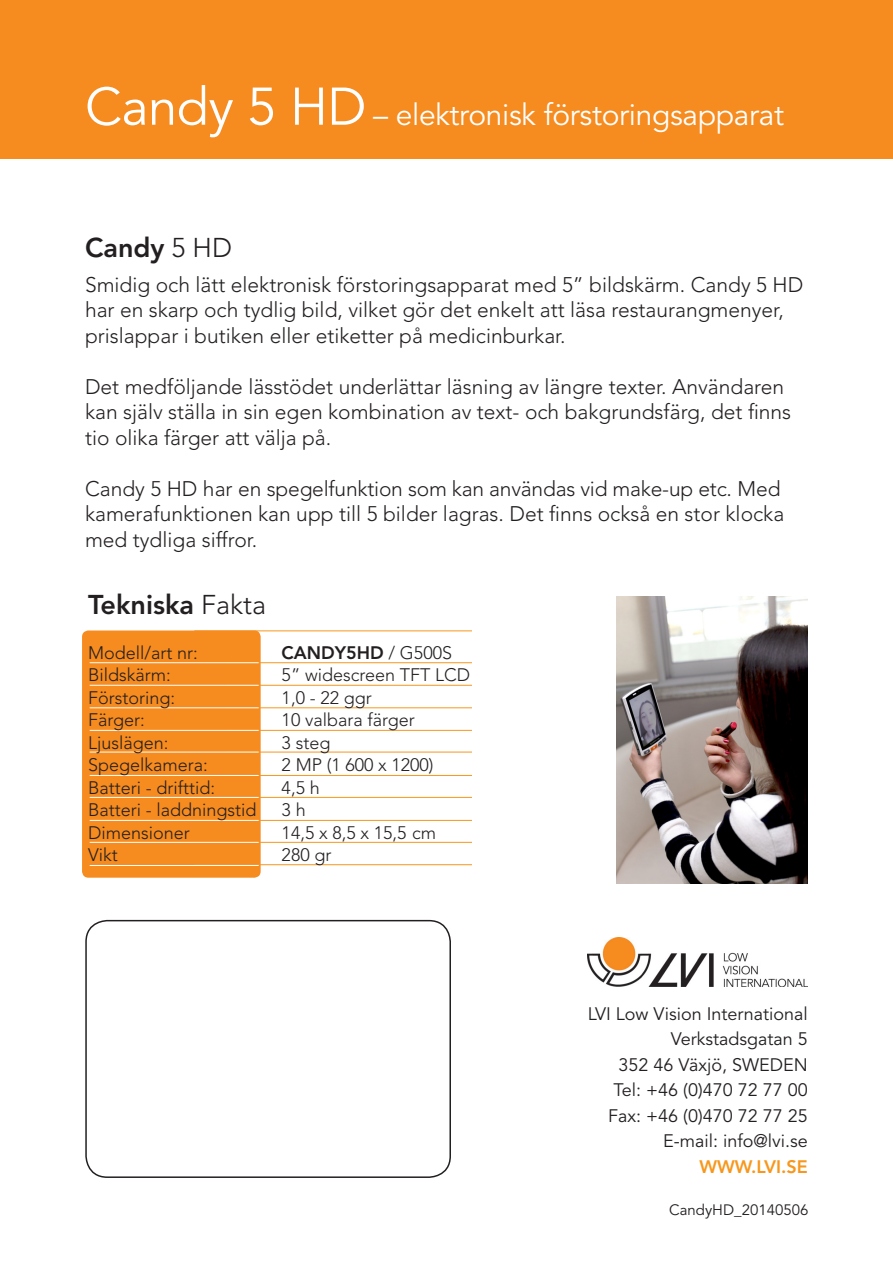
<style>
.page{position:relative;width:893px;height:1263px;background:#fff}
.page>*{position:absolute;margin:0;border:0;box-sizing:border-box;transform-origin:0 0}
.t1{font:30px "Avenir LT Std";letter-spacing:-.01em;color:#fff}
.t2{font:800 27px "Avenir LT Std";color:#231f20}
.t3{font:300 21px/25.5px "Avenir LT Std";color:#231f20}
.t4{font:300 18px "Avenir LT Std";color:#231f20}
.t5{font:18px "Avenir LT Std";color:#231f20}
.t6{font:800 18px "Avenir LT Std";color:#231f20}
.t7{font:800 18px "Avenir LT Std";color:#f7971d}
.t8{font:15px "Avenir LT Std";color:#231f20}
.s1{font-size:52.5px}
.s2{font-weight:300}
</style>
<div class="page">
<div style="left:0;top:0;width:893px;height:158px;background:#f68b1f"></div>
<img style="left:616px;top:596px;width:192px;height:288px">
<div style="left:85px;top:920px;width:366px;height:258px;border:2px solid #231f20;border-radius:21px"></div>
<hr style="left:194px;top:630px;width:278px;height:1px;background:#f7971d">
<div style="left:82px;top:630px;width:179px;height:248px;background:#f68b1f;border-radius:6px"></div>
<hr style="left:194px;top:864px;width:278px;height:1px;background:#f7971d">
<hr style="left:226px;top:662px;width:246px;height:1px;background:#f7971d">
<hr style="left:226px;top:685px;width:246px;height:1px;background:#f7971d">
<hr style="left:226px;top:707px;width:246px;height:1px;background:#f7971d">
<hr style="left:226px;top:730px;width:246px;height:1px;background:#f7971d">
<hr style="left:226px;top:752px;width:246px;height:1px;background:#f7971d">
<hr style="left:226px;top:775px;width:246px;height:1px;background:#f7971d">
<hr style="left:226px;top:797px;width:246px;height:1px;background:#f7971d">
<hr style="left:226px;top:820px;width:246px;height:1px;background:#f7971d">
<hr style="left:226px;top:842px;width:246px;height:1px;background:#f7971d">
<hr style="left:90px;top:707px;width:169px;height:1px;background:#fff">
<hr style="left:90px;top:730px;width:169px;height:1px;background:#fff">
<hr style="left:90px;top:775px;width:169px;height:1px;background:#fff">
<hr style="left:90px;top:752px;width:169px;height:1px;background:#fff">
<hr style="left:90px;top:797px;width:169px;height:1px;background:#fff">
<hr style="left:90px;top:820px;width:169px;height:1px;background:#fff">
<hr style="left:90px;top:842px;width:169px;height:1px;background:#fff">
<hr style="left:90px;top:685px;width:169px;height:1px;background:#fff">
<hr style="left:90px;top:662px;width:169px;height:1px;background:#fff">
<hr style="left:90px;top:865px;width:169px;height:1px;background:#fff">
<img style="left:588px;top:938px;width:220px;height:49px">
<p class="t1" style="left:85px;top:97px;width:701px"><span class="s1">Candy 5 HD</span> – elektronisk förstoringsapparat</p>
<p class="t2" style="left:85px;top:232px;width:149px">Candy <span class="s2">5 HD</span></p>
<p class="t3" style="left:85px;top:272px;width:720px">Smidig och lätt elektronisk förstoringsapparat med 5” bildskärm. Candy 5 HD har en skarp och tydlig bild, vilket gör det enkelt att läsa restaurangmenyer, prislappar i butiken eller etiketter på medicinburkar.</p>
<p class="t3" style="left:85px;top:374px;width:708px">Det medföljande lässtödet underlättar läsning av längre texter. Användaren kan själv ställa in sin egen kombination av text- och bakgrundsfärg, det finns tio olika färger att välja på.</p>
<p class="t3" style="left:85px;top:476px;width:701px">Candy 5 HD har en spegelfunktion som kan användas vid make-up etc. Med kamerafunktionen kan upp till 5 bilder lagras. Det finns också en stor klocka med tydliga siffror.</p>
<p class="t2" style="left:88px;top:588px;width:180px">Tekniska <span class="s2">Fakta</span></p>
<p class="t4" style="left:88px;top:642px;width:111px">Modell/art nr:</p>
<p class="t6" style="left:282px;top:642px;width:172px">CANDY5HD <span class="s2">/ G500S</span></p>
<p class="t4" style="left:88px;top:664px;width:84px">Bildskärm:</p>
<p class="t4" style="left:282px;top:664px;width:190px">5” widescreen TFT LCD</p>
<p class="t4" style="left:88px;top:687px;width:89px">Förstoring:</p>
<p class="t4" style="left:282px;top:687px;width:92px">1,0 - 22 ggr</p>
<p class="t4" style="left:88px;top:709px;width:58px">Färger:</p>
<p class="t4" style="left:282px;top:709px;width:135px">10 valbara färger</p>
<p class="t4" style="left:88px;top:732px;width:82px">Ljuslägen:</p>
<p class="t4" style="left:282px;top:732px;width:50px">3 steg</p>
<p class="t4" style="left:88px;top:754px;width:121px">Spegelkamera:</p>
<p class="t4" style="left:282px;top:754px;width:153px">2 MP (1 600 x 1200)</p>
<p class="t4" style="left:88px;top:777px;width:128px">Batteri - drifttid:</p>
<p class="t4" style="left:282px;top:777px;width:40px">4,5 h</p>
<p class="t4" style="left:88px;top:799px;width:170px">Batteri - laddningstid</p>
<p class="t4" style="left:282px;top:799px;width:26px">3 h</p>
<p class="t4" style="left:88px;top:822px;width:103px">Dimensioner</p>
<p class="t4" style="left:282px;top:822px;width:156px">14,5 x 8,5 x 15,5 cm</p>
<p class="t4" style="left:88px;top:844px;width:31px">Vikt</p>
<p class="t4" style="left:282px;top:844px;width:51px">280 gr</p>
<p class="t5" style="left:588px;top:1003px;width:221px">LVI Low Vision International</p>
<p class="t5" style="left:671px;top:1028px;width:138px">Verkstadsgatan 5</p>
<p class="t5" style="left:618px;top:1054px;width:191px">352 46 Växjö, SWEDEN</p>
<p class="t5" style="left:614px;top:1079px;width:196px">Tel: +46 (0)470 72 77 00</p>
<p class="t5" style="left:608px;top:1105px;width:201px">Fax: +46 (0)470 72 77 25</p>
<p class="t5" style="left:663px;top:1130px;width:146px">E-mail: info@lvi.se</p>
<p class="t7" style="left:699px;top:1156px;width:110px">WWW.LVI.SE</p>
<p class="t8" style="left:669px;top:1201px;width:141px">CandyHD_20140506</p>
</div>
